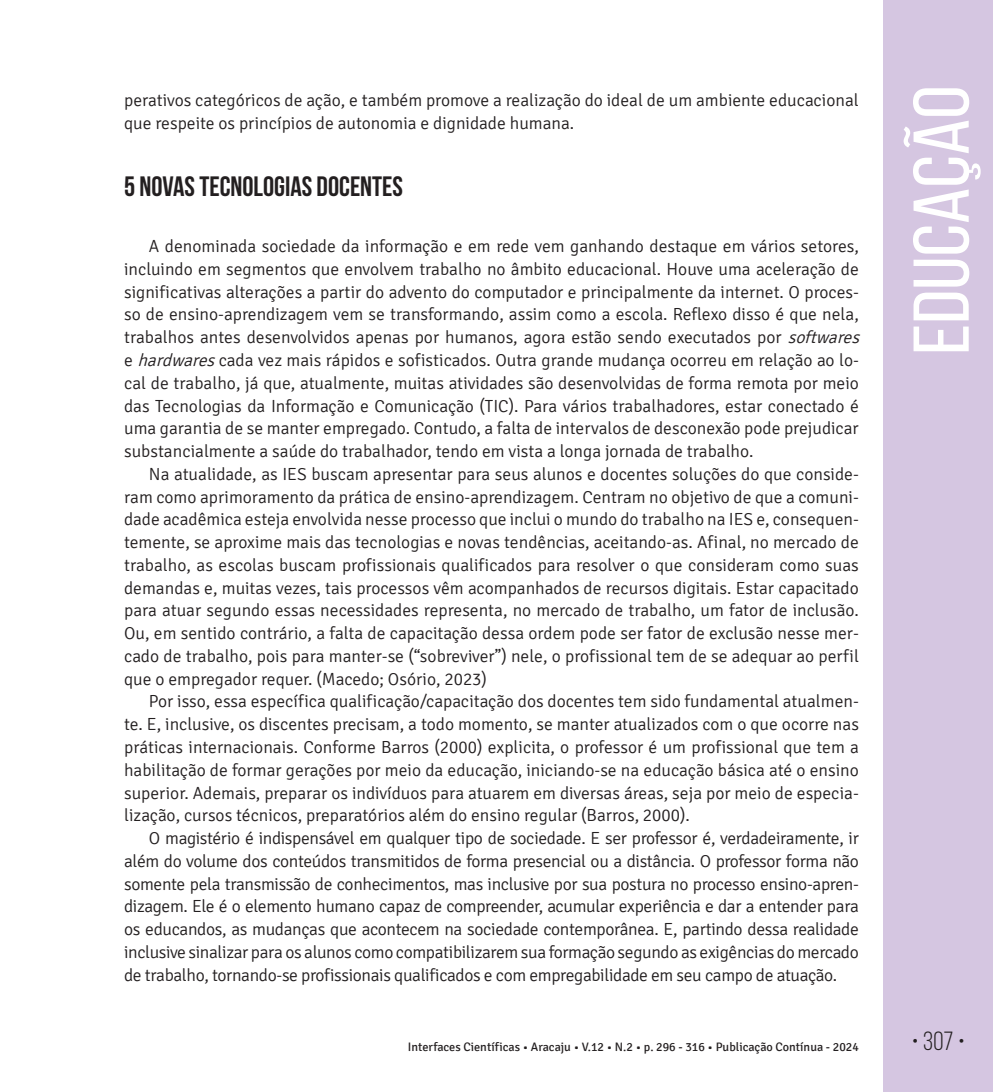
<style>
.page{position:relative;width:993px;height:1092px;background:#fff}
.page>*{position:absolute;margin:0;border:0;box-sizing:border-box;transform-origin:0 0}
.t1{font:78.75px "Bebas Neue";color:#fff;scale:1.09 1}
.t2{font:700 28px "Bebas Neue";color:#231f20}
.t3{font:26.25px "Bebas Neue";color:#231f20}
.t4{font:300 17.5px/22.8px "Signika";color:#231f20;text-align:justify}
.t5{font:12.25px "Signika";color:#231f20}
.s1{font-style:italic}
</style>
<div class="page">
<div style="left:883px;top:0;width:109px;height:1091px;background:#d5c6e1"></div>
<p class="t4" style="left:124px;top:89px;width:736px">perativos categóricos de ação, e também promove a realização do ideal de um ambiente educacional que respeite os princípios de autonomia e dignidade humana.</p>
<h2 class="t2" style="left:124px;top:171px;width:280px">5 NOVAS TECNOLOGIAS DOCENTES</h2>
<p class="t4" style="left:124px;top:235px;width:741px;text-align:left;text-indent:25px">A denominada sociedade da informação e em rede vem ganhando destaque em vários setores, incluindo em segmentos que envolvem trabalho no âmbito educacional. Houve uma aceleração de significativas alterações a partir do advento do computador e principalmente da internet. O proces&shy;so de ensino-aprendizagem vem se transformando, assim como a escola. Reflexo disso é que nela, trabalhos antes desenvolvidos apenas por humanos, agora estão sendo executados por <span class="s1">softwares </span>e <span class="s1">hardwares</span>cada vez mais rápidos e sofisticados. Outra grande mudança ocorreu em relação ao lo&shy;cal de trabalho, já que, atualmente, muitas atividades são desenvolvidas de forma remota por meio das Tecnologias da Informação e Comunicação (TIC). Para vários trabalhadores, estar conectado é uma garantia de se manter empregado. Contudo, a falta de intervalos de desconexão pode prejudicar substancialmente a saúde do trabalhador, tendo em vista a longa jornada de trabalho.</p>
<p class="t4" style="left:124px;top:463px;width:736px;text-indent:25px">Na atualidade, as IES buscam apresentar para seus alunos e docentes soluções do que conside&shy;ram como aprimoramento da prática de ensino-aprendizagem. Centram no objetivo de que a comuni&shy;dade acadêmica esteja envolvida nesse processo que inclui o mundo do trabalho na IES e, consequen&shy;temente, se aproxime mais das tecnologias e novas tendências, aceitando-as. Afinal, no mercado de trabalho, as escolas buscam profissionais qualificados para resolver o que consideram como suas demandas e, muitas vezes, tais processos vêm acompanhados de recursos digitais. Estar capacitado para atuar segundo essas necessidades representa, no mercado de trabalho, um fator de inclusão.<br>Ou, em sentido contrário, a falta de capacitação dessa ordem pode ser fator de exclusão nesse mer&shy;cado de trabalho, pois para manter-se (“sobreviver”) nele, o profissional tem de se adequar ao perfil que o empregador requer. (Macedo; Osório, 2023)</p>
<p class="t4" style="left:124px;top:690px;width:736px;text-indent:25px">Por isso, essa específica qualificação/capacitação dos docentes tem sido fundamental atualmen&shy;te. E, inclusive, os discentes precisam, a todo momento, se manter atualizados com o que ocorre nas práticas internacionais. Conforme Barros (2000) explicita, o professor é um profissional que tem a habilitação de formar gerações por meio da educação, iniciando-se na educação básica até o ensino superior. Ademais, preparar os indivíduos para atuarem em diversas áreas, seja por meio de especia&shy;lização, cursos técnicos, preparatórios além do ensino regular (Barros, 2000).</p>
<p class="t4" style="left:124px;top:827px;width:736px;text-indent:25px">O magistério é indispensável em qualquer tipo de sociedade. E ser professor é, verdadeiramente, ir além do volume dos conteúdos transmitidos de forma presencial ou a distância. O professor forma não somente pela transmissão de conhecimentos, mas inclusive por sua postura no processo ensino-apren&shy;dizagem. Ele é o elemento humano capaz de compreender, acumular experiência e dar a entender para os educandos, as mudanças que acontecem na sociedade contemporânea. E, partindo dessa realidade inclusive sinalizar para os alunos como compatibilizarem sua formação segundo as exigências do mercado de trabalho, tornando-se profissionais qualificados e com empregabilidade em seu campo de atuação.</p>
<h1 class="t1" style="left:898px;top:355px;width:248px;rotate:-90deg">EDUCAÇÃO</h1>
<p class="t5" style="left:408px;top:1040px;width:452px">Interfaces Científicas • Aracaju • V.12 • N.2 • p. 296 - 316 • Publicação Contínua - 2024</p>
<h3 class="t3" style="left:911px;top:1026px;width:55px">• 307 •</h3>
</div>
